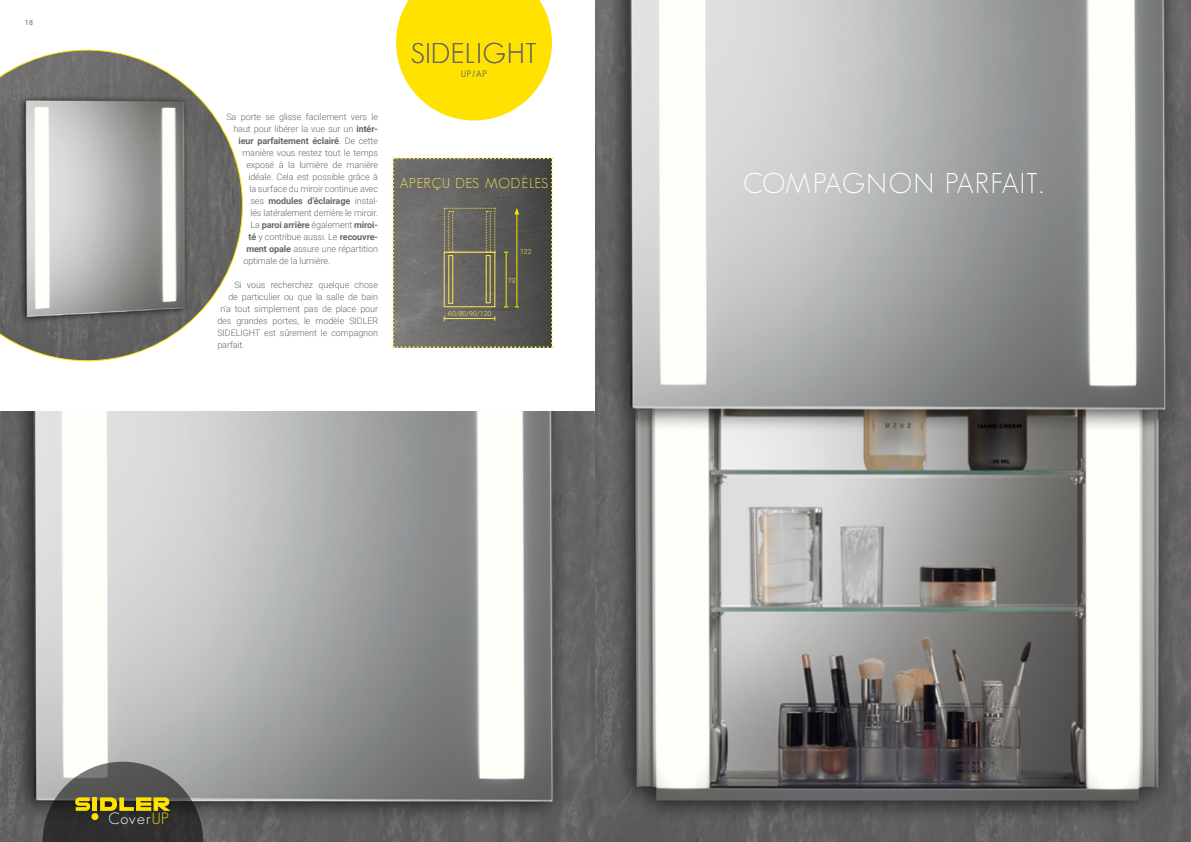
<style>
.page{position:relative;width:1191px;height:842px;background:#fff}
.page>*{position:absolute;margin:0;border:0;box-sizing:border-box;transform-origin:0 0}
.t1{font:300 28px "Geosans";letter-spacing:.02em;color:#fff}
.t2{font:300 28px "Geosans";letter-spacing:.025em;color:#686868}
.t3{font:300 16px "Geosans";letter-spacing:.04em;color:#fff}
.t4{font:300 14px "Geosans";letter-spacing:.035em;color:#ffe854}
.t5{font:300 9px "Roboto";letter-spacing:-.01em;color:#686868}
.t6{font:700 9px "Roboto";letter-spacing:-.01em;color:#686868}
.t7{font:300 9px "Geosans";color:#686868}
.t8{font:300 7px "Roboto";color:#ffe854}
.t9{font:7px "Roboto";color:#686868}
.s1{font-weight:700}
.s2{font-weight:300}
.s3{color:#ffe200}
</style>
<div class="page">
<svg style="left:0;top:50px;width:243px;height:311px"></svg>
<img style="left:0;top:411px;width:595px;height:431px">
<svg style="left:396px;top:0;width:156px;height:120px;background:#ffe627"></svg>
<svg style="left:43px;top:762px;width:160px;height:80px;background:#626051"></svg>
<div style="left:91px;top:813px;width:7px;height:7px;background:#ffe200;border-radius:50%"></div>
<hr style="left:93px;top:797px;width:4px;height:14px;background:#ffe200">
<img style="left:595px;top:0;width:596px;height:842px">
<svg style="left:392px;top:157px;width:161px;height:191px;background:#6e6c64"></svg>
<p class="t9" style="left:25px;top:18px;width:10px">18</p>
<p class="t5" style="left:226px;top:110px;width:153px">Sa porte se glisse facilement vers le</p>
<p class="t5" style="left:233px;top:122px;width:146px">haut pour libérer la vue sur un <span class="s1">intér-</span></p>
<p class="t6" style="left:238px;top:134px;width:141px">ieur parfaitement éclairé<span class="s2">. De cette</span></p>
<p class="t5" style="left:242px;top:146px;width:137px">manière vous restez tout le temps</p>
<p class="t5" style="left:246px;top:158px;width:133px">exposé à la lumière de manière</p>
<p class="t5" style="left:248px;top:170px;width:131px">idéale. Cela est possible grâce à</p>
<p class="t5" style="left:249px;top:182px;width:130px">la surface du miroir continue avec</p>
<p class="t6" style="left:250px;top:194px;width:129px"><span class="s2">ses</span> modules d’éclairage <span class="s2">instal-</span></p>
<p class="t5" style="left:250px;top:206px;width:129px">lés latéralement derrière le miroir.</p>
<p class="t6" style="left:250px;top:218px;width:129px"><span class="s2">La</span> paroi arrière <span class="s2">également</span> miroi-</p>
<p class="t5" style="left:248px;top:230px;width:131px"><span class="s1">té</span> y contribue aussi. Le <span class="s1">recouvre-</span></p>
<p class="t5" style="left:246px;top:242px;width:133px"><span class="s1">ment opale</span> assure une répartition</p>
<p class="t5" style="left:243px;top:254px;width:88px">optimale de la lumière.</p>
<p class="t5" style="left:234px;top:278px;width:145px">Si vous recherchez quelque chose</p>
<p class="t5" style="left:228px;top:290px;width:151px">de particulier ou que la salle de bain</p>
<p class="t5" style="left:220px;top:302px;width:159px">n’a tout simplement pas de place pour</p>
<p class="t5" style="left:217px;top:314px;width:162px">des grandes portes, le modèle SIDLER</p>
<p class="t5" style="left:217px;top:326px;width:162px">SIDELIGHT est sûrement le compagnon</p>
<p class="t5" style="left:217px;top:338px;width:29px">parfait.</p>
<h1 class="t2" style="left:411px;top:38px;width:128px">SIDELIGHT</h1>
<p class="t7" style="left:461px;top:69px;width:27px">UP/AP</p>
<h3 class="t4" style="left:400px;top:175px;width:150px">APERÇU DES MODÈLES</h3>
<h1 class="t1" style="left:743px;top:167px;width:301px">COMPAGNON PARFAIT.</h1>
<p class="t8" style="left:520px;top:246px;width:13px">122</p>
<p class="t8" style="left:448px;top:309px;width:45px">60/80/90/120</p>
<p class="t8" style="left:508px;top:275px;width:9px">73</p>
<h2 class="t3" style="left:108px;top:810px;width:62px">Cover<span class="s3">UP</span></h2>
</div>
